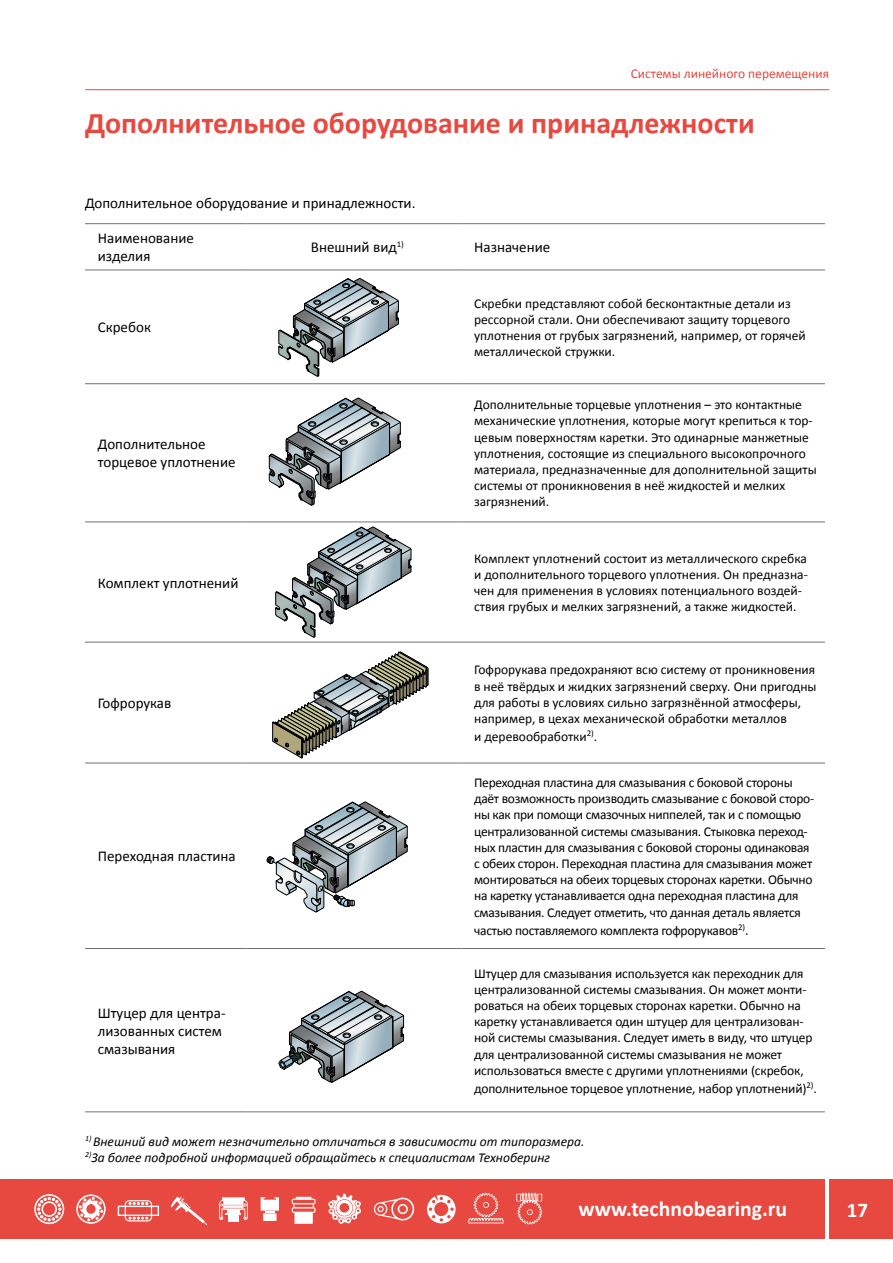
<style>
.page{position:relative;width:893px;height:1263px;background:#fff}
.page>*{position:absolute;margin:0;border:0;box-sizing:border-box;transform-origin:0 0}
.t1{font:700 30px "Calibri";color:#e7483f}
.t2{font:700 21.75px "Calibri";color:#fff}
.t3{font:700 21px "Calibri";color:#fff}
.t4{font:15px/18px "Calibri";color:#000}
.t5{font:13.5px/16.2px "Calibri";letter-spacing:-.01em;color:#000}
.t6{font:italic 13.5px/16.2px "Calibri";color:#000}
.t7{font:13.5px "Calibri";color:#e7483f}
</style>
<div class="page">
<div style="left:0;top:1179px;width:825px;height:60px;background:#e7483f"></div>
<div style="left:829px;top:1179px;width:64px;height:60px;background:#e7483f"></div>
<svg style="left:292px;top:1197px;width:23px;height:27px"></svg>
<svg style="left:34px;top:1194px;width:30px;height:30px"></svg>
<svg style="left:171px;top:1196px;width:36px;height:29px"></svg>
<svg style="left:328px;top:1193px;width:33px;height:31px"></svg>
<svg style="left:374px;top:1197px;width:40px;height:23px"></svg>
<svg style="left:76px;top:1194px;width:30px;height:30px"></svg>
<svg style="left:118px;top:1200px;width:41px;height:21px"></svg>
<div style="left:228px;top:1215px;width:11px;height:7px;background:#fff"></div>
<svg style="left:219px;top:1197px;width:29px;height:23px"></svg>
<svg style="left:261px;top:1197px;width:18px;height:24px"></svg>
<svg style="left:427px;top:1195px;width:29px;height:28px"></svg>
<svg style="left:468px;top:1193px;width:36px;height:30px"></svg>
<svg style="left:516px;top:1193px;width:26px;height:31px"></svg>
<hr style="left:85px;top:223px;width:162px;height:1px;background:#707172">
<hr style="left:247px;top:223px;width:214px;height:1px;background:#707172">
<hr style="left:461px;top:223px;width:364px;height:1px;background:#707172">
<hr style="left:85px;top:270px;width:162px;height:1px;background:#707172">
<hr style="left:247px;top:270px;width:214px;height:1px;background:#707172">
<hr style="left:461px;top:270px;width:364px;height:1px;background:#707172">
<hr style="left:85px;top:383px;width:162px;height:1px;background:#707172">
<hr style="left:247px;top:383px;width:214px;height:1px;background:#707172">
<hr style="left:461px;top:383px;width:364px;height:1px;background:#707172">
<hr style="left:85px;top:522px;width:162px;height:1px;background:#707172">
<hr style="left:247px;top:522px;width:214px;height:1px;background:#707172">
<hr style="left:461px;top:522px;width:364px;height:1px;background:#707172">
<hr style="left:85px;top:642px;width:162px;height:1px;background:#707172">
<hr style="left:247px;top:642px;width:214px;height:1px;background:#707172">
<hr style="left:461px;top:642px;width:364px;height:1px;background:#707172">
<hr style="left:85px;top:763px;width:162px;height:1px;background:#707172">
<hr style="left:247px;top:763px;width:214px;height:1px;background:#707172">
<hr style="left:461px;top:763px;width:364px;height:1px;background:#707172">
<hr style="left:85px;top:948px;width:162px;height:1px;background:#707172">
<hr style="left:247px;top:948px;width:214px;height:1px;background:#707172">
<hr style="left:461px;top:948px;width:364px;height:1px;background:#707172">
<hr style="left:85px;top:1111px;width:162px;height:1px;background:#707172">
<hr style="left:247px;top:1111px;width:214px;height:1px;background:#707172">
<hr style="left:461px;top:1111px;width:364px;height:1px;background:#707172">
<svg style="left:278px;top:278px;width:121px;height:99px"></svg>
<svg style="left:268px;top:398px;width:133px;height:108px"></svg>
<svg style="left:275px;top:527px;width:136px;height:111px"></svg>
<svg style="left:266px;top:651px;width:162px;height:261px"></svg>
<svg style="left:278px;top:991px;width:126px;height:92px"></svg>
<hr style="left:85px;top:89px;width:744px;height:1px;background:#e7483f">
<p class="t7" style="left:631px;top:64px;width:200px">Системы линейного перемещения</p>
<h1 class="t1" style="left:85px;top:102px;width:671px">Дополнительное оборудование и принадлежности</h1>
<p class="t4" style="left:85px;top:194px;width:332px">Дополнительное оборудование и принадлежности.</p>
<p class="t4" style="left:98px;top:229px;width:98px">Наименование изделия</p>
<p class="t4" style="left:311px;top:238px;width:94px">Внешний вид<sup>1)</sup></p>
<p class="t4" style="left:474px;top:238px;width:78px">Назначение</p>
<p class="t4" style="left:98px;top:318px;width:55px">Скребок</p>
<p class="t4" style="left:98px;top:435px;width:139px">Дополнительное торцевое уплотнение</p>
<p class="t4" style="left:98px;top:573px;width:142px">Комплект уплотнений</p>
<p class="t4" style="left:98px;top:694px;width:75px">Гофрорукав</p>
<p class="t4" style="left:98px;top:847px;width:140px">Переходная пластина</p>
<p class="t4" style="left:98px;top:1003px;width:129px">Штуцер для центра&shy;лизованных систем смазывания</p>
<p class="t5" style="left:474px;top:295px;width:333px">Скребки представляют собой бесконтактные детали из рессорной стали. Они обеспечивают защиту торцевого уплотнения от грубых загрязнений, например, от горячей металлической стружки.</p>
<p class="t5" style="left:474px;top:396px;width:344px">Дополнительные торцевые уплотнения – это контактные механические уплотнения, которые могут крепиться к тор&shy;цевым поверхностям каретки. Это одинарные манжетные уплотнения, состоящие из специального высокопрочного материала, предназначенные для дополнительной защиты системы от проникновения в неё жидкостей и мелких загрязнений.</p>
<p class="t5" style="left:474px;top:550px;width:335px">Комплект уплотнений состоит из металлического скребка и дополнительного торцевого уплотнения. Он предназна&shy;чен для применения в условиях потенциального воздей&shy;ствия грубых и мелких загрязнений, а также жидкостей.</p>
<p class="t5" style="left:474px;top:661px;width:344px">Гофрорукава предохраняют всю систему от проникновения в неё твёрдых и жидких загрязнений сверху. Они пригодны для работы в условиях сильно загрязнённой атмосферы, например, в цехах механической обработки металлов</p>
<p class="t5" style="left:474px;top:728px;width:125px">и деревообработки<sup>2)</sup>.</p>
<p class="t5" style="left:474px;top:774px;width:342px">Переходная пластина для смазывания с боковой стороны даёт возможность производить смазывание с боковой сторо&shy;ны как при помощи смазочных ниппелей, так и с помощью централизованной системы смазывания. Стыковка переход&shy;ных пластин для смазывания с боковой стороны одинаковая с обеих сторон. Переходная пластина для смазывания может монтироваться на обеих торцевых сторонах каретки. Обычно на каретку устанавливается одна переходная пластина для смазывания. Следует отметить, что данная деталь является</p>
<p class="t5" style="left:474px;top:922px;width:276px">частью поставляемого комплекта гофрорукавов<sup>2)</sup>.</p>
<p class="t5" style="left:474px;top:965px;width:340px">Штуцер для смазывания используется как переходник для централизованной системы смазывания. Он может монти&shy;роваться на обеих торцевых сторонах каретки. Обычно на каретку устанавливается один штуцер для централизован&shy;ной системы смазывания. Следует иметь в виду, что штуцер для централизованной системы смазывания не может использоваться вместе с другими уплотнениями (скребок,</p>
<p class="t5" style="left:474px;top:1080px;width:344px">дополнительное торцевое уплотнение, набор уплотнений)<sup>2)</sup>.</p>
<p class="t6" style="left:85px;top:1132px;width:501px"><sup>1)</sup> Внешний вид может незначительно отличаться в зависимости от типоразмера.<br><sup>2)</sup>За более подробной информацией обращайтесь к специалистам Техноберинг</p>
<h2 class="t2" style="left:578px;top:1193px;width:210px">www.technobearing.ru</h2>
<h3 class="t3" style="left:847px;top:1195px;width:23px">17</h3>
</div>
